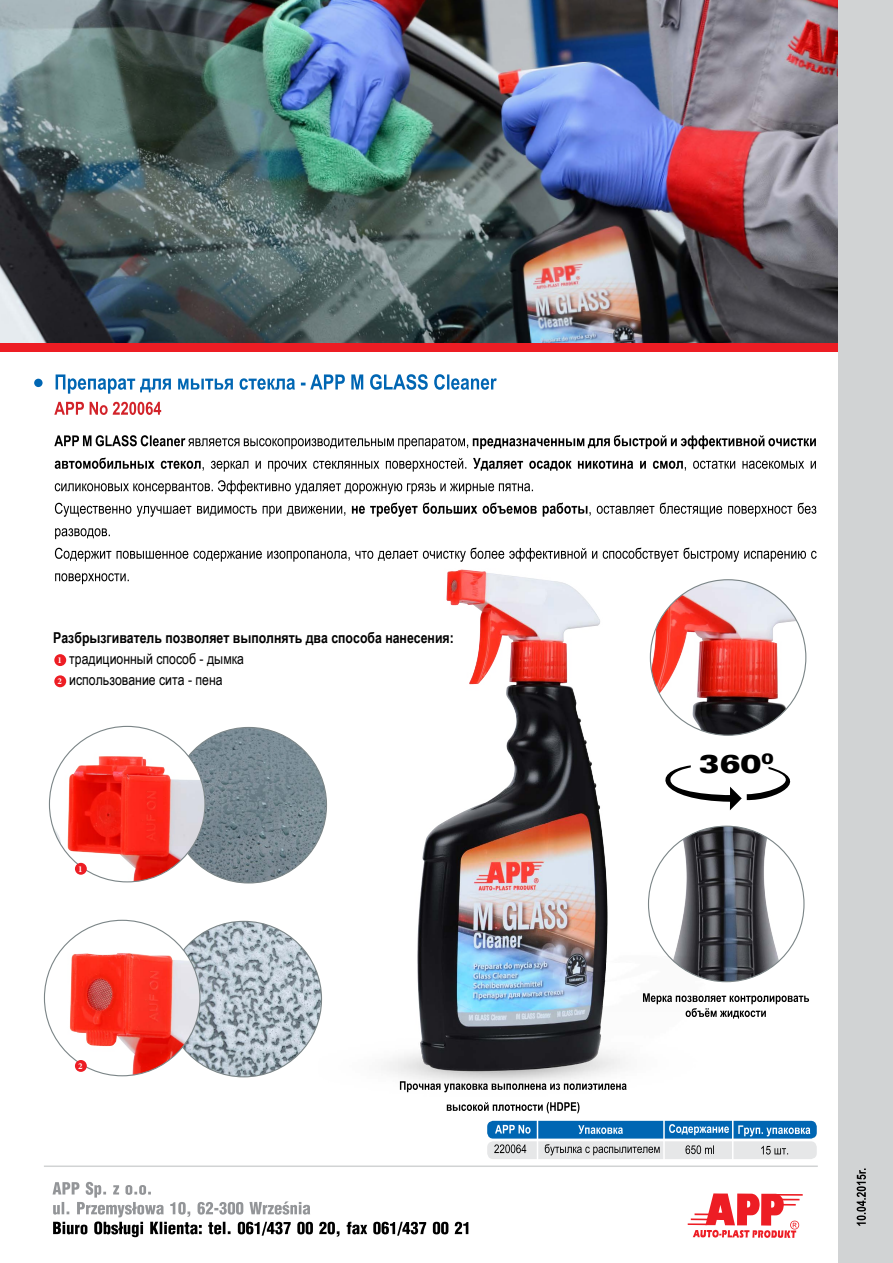
<style>
.page{position:relative;width:893px;height:1263px;background:#fff}
.page>*{position:absolute;margin:0;border:0;box-sizing:border-box;transform-origin:0 0}
.t1{font:26.1px "Zurich U Blk Ex EU";color:#000}
.t2{font:700 15px "Arial Narrow";color:#000}
.t3{font:15px "Arial Narrow";color:#000}
.t4{font:700 9px "Minion Pro";color:#fff}
</style>
<div class="page">
<img style="left:171px;top:727px;width:155px;height:156px;border-radius:78px">
<img style="left:648px;top:826px;width:156px;height:156px;border-radius:78px">
<img style="left:650px;top:580px;width:156px;height:155px;border-radius:78px">
<svg style="left:55px;top:573px;width:74px;height:11px"></svg>
<svg style="left:55px;top:548px;width:762px;height:14px"></svg>
<svg style="left:55px;top:528px;width:55px;height:11px"></svg>
<svg style="left:55px;top:503px;width:761px;height:14px"></svg>
<svg style="left:55px;top:480px;width:478px;height:14px"></svg>
<svg style="left:55px;top:458px;width:761px;height:14px"></svg>
<svg style="left:54px;top:435px;width:762px;height:14px"></svg>
<img style="left:0;top:0;width:838px;height:344px">
<svg style="left:54px;top:402px;width:107px;height:13px"></svg>
<svg style="left:56px;top:374px;width:441px;height:20px"></svg>
<div style="left:34px;top:379px;width:9px;height:8px;background:#0066b3;border-radius:50%"></div>
<div style="left:0;top:344px;width:845px;height:8px;background:#ed1d24"></div>
<hr style="left:44px;top:1165px;width:774px;height:2px;background:#d1d3d4">
<svg style="left:53px;top:1182px;width:415px;height:55px"></svg>
<div style="left:838px;top:0;width:55px;height:1263px;background:#d1d3d4"></div>
<svg style="left:857px;top:1168px;width:9px;height:58px"></svg>
<hr style="left:775px;top:1194px;width:28px;height:2px;background:#ed1d24">
<svg style="left:688px;top:1193px;width:111px;height:45px"></svg>
<div style="left:487px;top:1121px;width:330px;height:17px;background:#0066b3;border-radius:6px"></div>
<div style="left:487px;top:1141px;width:330px;height:18px;background:#e6e7e8;border-radius:6px"></div>
<svg style="left:495px;top:1125px;width:36px;height:8px"></svg>
<svg style="left:669px;top:1124px;width:60px;height:11px"></svg>
<svg style="left:738px;top:1125px;width:72px;height:11px"></svg>
<svg style="left:494px;top:1144px;width:32px;height:9px"></svg>
<svg style="left:761px;top:1146px;width:27px;height:8px"></svg>
<svg style="left:685px;top:1145px;width:29px;height:9px"></svg>
<hr style="left:732px;top:1118px;width:1px;height:44px;background:#fff">
<hr style="left:537px;top:1118px;width:1px;height:44px;background:#fff">
<hr style="left:663px;top:1118px;width:2px;height:44px;background:#fff">
<svg style="left:578px;top:1125px;width:45px;height:9px"></svg>
<svg style="left:545px;top:1144px;width:115px;height:11px"></svg>
<img style="left:319px;top:569px;width:447px;height:537px">
<img style="left:49px;top:726px;width:156px;height:156px;border-radius:78px">
<svg style="left:643px;top:993px;width:166px;height:25px"></svg>
<svg style="left:447px;top:1102px;width:132px;height:11px"></svg>
<svg style="left:400px;top:1081px;width:227px;height:11px"></svg>
<div style="left:75px;top:863px;width:12px;height:12px;background:#ed1d24;border-radius:50%"></div>
<div style="left:54px;top:654px;width:12px;height:12px;background:#ed1d24;border-radius:50%"></div>
<div style="left:54px;top:675px;width:12px;height:12px;background:#ed1d24;border-radius:50%"></div>
<img style="left:166px;top:921px;width:155px;height:156px;border-radius:78px">
<img style="left:62px;top:920px;width:138px;height:156px">
<div style="left:75px;top:1060px;width:12px;height:12px;background:#ed1d24;border-radius:50%"></div>
<svg style="left:648px;top:765px;width:143px;height:45px"></svg>
<p class="t2" style="left:53px;top:627px;width:402px">Разбрызгиватель позволяет выполнять два способа нанесения:</p>
<p class="t3" style="left:62px;top:648px;width:184px">- традиционный способ - дымка</p>
<p class="t3" style="left:62px;top:669px;width:162px">- использование сита - пена</p>
<p class="t4" style="left:58px;top:654px;width:6px">1</p>
<p class="t4" style="left:58px;top:675px;width:6px">2</p>
<p class="t4" style="left:78px;top:862px;width:6px">1</p>
<p class="t4" style="left:78px;top:1059px;width:6px">2</p>
<h1 class="t1" style="left:699px;top:748px;width:76px">360<sup>0</sup></h1>
</div>
